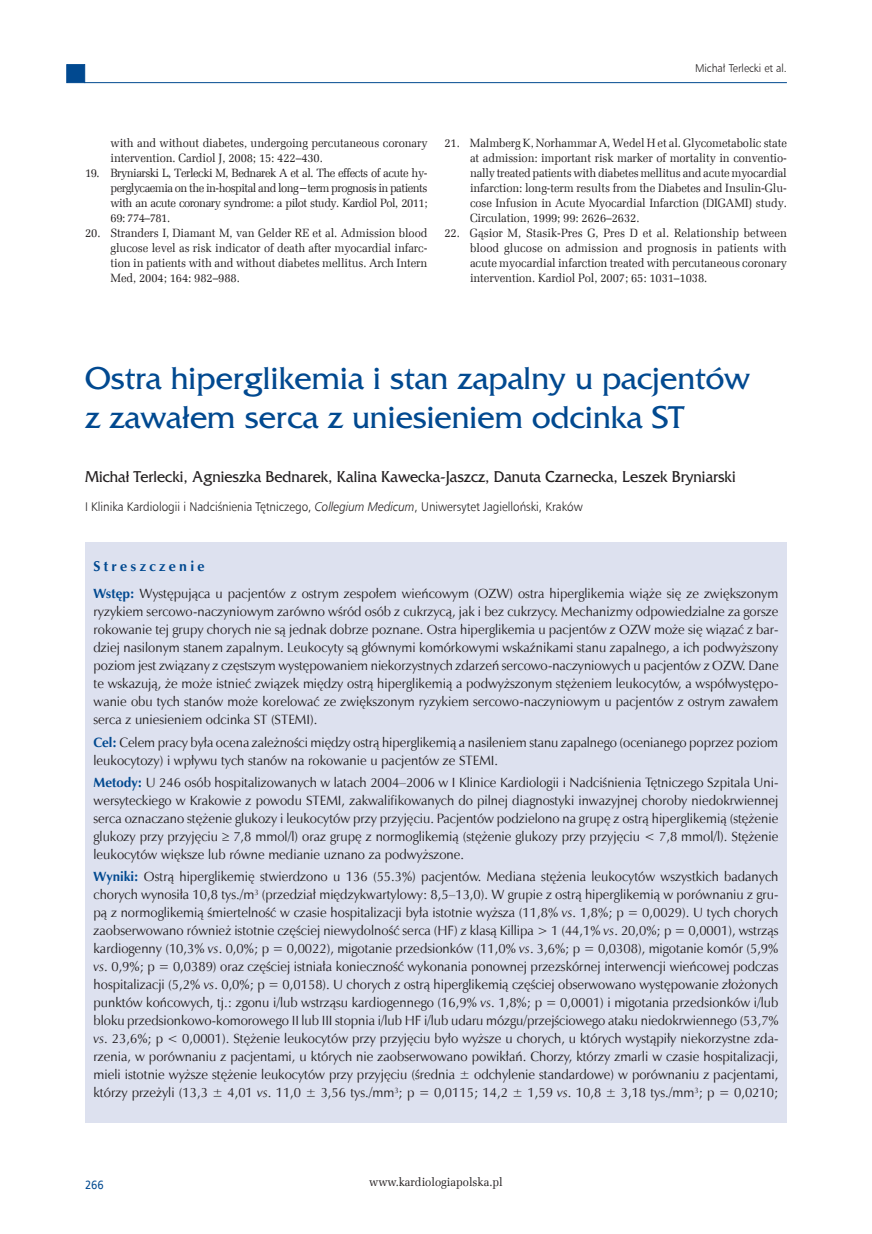
<style>
.page{position:relative;width:872px;height:1234px;background:#fff}
.page>*{position:absolute;margin:0;border:0;box-sizing:border-box;transform-origin:0 0}
._01_Tytul_pierwszy{font:33px/39px "France";color:#014990}
._03_Autor{font:16.5px "France";color:#231f20;scale:.94 1}
._13_Streszczenie_sro{font:700 14.25px "Zapf Humnst EU";letter-spacing:.23em;color:#014990}
._12_Streszczenie_pol{font:13.5px/18px "Zapf Humnst EU";color:#231f20;text-align:justify}
._04_Praca{font:12.6px "Humnst 777 Lt EU";color:#231f20;scale:.93 1}
.t1{font:12px/15px "Zapf Ellipt EU";letter-spacing:-.01em;color:#231f20;text-align:justify;scale:.95 1}
.t2{font:12px "Humnst 777 EU";color:#014990;scale:.9 1}
.t3{font:11.25px "Humnst 777 Lt EU";color:#231f20;scale:.95 1}
.s1{font-style:italic}
.s2{font-weight:700;color:#014990}
</style>
<div class="page">
<hr style="left:85px;top:82px;width:702px;height:1px;background:#014990">
<div style="left:66px;top:64px;width:19px;height:19px;background:#014990;border:1px solid #014990"></div>
<div style="left:85px;top:542px;width:702px;height:580px;background:#dde1ef"></div>
<p class="t3" style="left:695px;top:61px;width:98px">Michał Terlecki et al.</p>
<p class="t1" style="left:111px;top:135px;width:335px">with and without diabetes, undergoing percutaneous coronary intervention. Cardiol J, 2008; 15: 422–430.</p>
<p class="t1" style="left:111px;top:165px;width:335px;text-indent:-26px">19. Bryniarski L, Terlecki M, Bednarek A et al. The effects of acute hy&shy;perglycaemia on the in-hospital and long−term prognosis in patients with an acute coronary syndrome: a pilot study. Kardiol Pol, 2011; 69: 774–781.</p>
<p class="t1" style="left:111px;top:225px;width:335px;text-indent:-26px">20. Stranders I, Diamant M, van Gelder RE et al. Admission blood glucose level as risk indicator of death after myocardial infarc&shy;tion in patients with and without diabetes mellitus. Arch Intern Med, 2004; 164: 982–988.</p>
<p class="t1" style="left:470px;top:135px;width:335px;text-indent:-26px">21. Malmberg K, Norhammar A, Wedel H et al. Glycometabolic state at admission: important risk marker of mortality in conventio&shy;nally treated patients with diabetes mellitus and acute myocardial infarction: long-term results from the Diabetes and Insulin-Glu&shy;cose Infusion in Acute Myocardial Infarction (DIGAMI) study.<br>Circulation, 1999; 99: 2626–2632.</p>
<p class="t1" style="left:470px;top:225px;width:335px;text-indent:-26px">22. Gąsior M, Stasik-Pres G, Pres D et al. Relationship between blood glucose on admission and prognosis in patients with acute myocardial infarction treated with percutaneous coronary intervention. Kardiol Pol, 2007; 65: 1031–1038.</p>
<p class="_01_Tytul_pierwszy" style="left:85px;top:359px;width:666px">Ostra hiperglikemia i stan zapalny u pacjentów z zawałem serca z uniesieniem odcinka ST</p>
<p class="_03_Autor" style="left:85px;top:467px;width:693px">Michał Terlecki, Agnieszka Bednarek, Kalina Kawecka-Jaszcz, Danuta Czarnecka, Leszek Bryniarski</p>
<p class="_04_Praca" style="left:85px;top:498px;width:537px">I Klinika Kardiologii i Nadciśnienia Tętniczego, <span class="s1">Collegium Medicum</span>, Uniwersytet Jagielloński, Kraków</p>
<p class="_13_Streszczenie_sro" style="left:94px;top:557px;width:112px">Streszczenie</p>
<p class="_12_Streszczenie_pol" style="left:94px;top:584px;width:686px"><span class="s2">Wstęp:</span> Występująca u pacjentów z ostrym zespołem wieńcowym (OZW) ostra hiperglikemia wiąże się ze zwiększonym ryzykiem sercowo-naczyniowym zarówno wśród osób z cukrzycą, jak i bez cukrzycy. Mechanizmy odpowiedzialne za gorsze rokowanie tej grupy chorych nie są jednak dobrze poznane. Ostra hiperglikemia u pacjentów z OZW może się wiązać z bar&shy;dziej nasilonym stanem zapalnym. Leukocyty są głównymi komórkowymi wskaźnikami stanu zapalnego, a ich podwyższony poziom jest związany z częstszym występowaniem niekorzystnych zdarzeń sercowo-naczyniowych u pacjentów z OZW. Dane te wskazują, że może istnieć związek między ostrą hiperglikemią a podwyższonym stężeniem leukocytów, a współwystępo&shy;wanie obu tych stanów może korelować ze zwiększonym ryzykiem sercowo-naczyniowym u pacjentów z ostrym zawałem serca z uniesieniem odcinka ST (STEMI).</p>
<p class="_12_Streszczenie_pol" style="left:94px;top:732px;width:686px"><span class="s2">Cel:</span> Celem pracy była ocena zależności między ostrą hiperglikemią a nasileniem stanu zapalnego (ocenianego poprzez poziom leukocytozy) i wpływu tych stanów na rokowanie u pacjentów ze STEMI.</p>
<p class="_12_Streszczenie_pol" style="left:94px;top:773px;width:686px"><span class="s2">Metody:</span> U 246 osób hospitalizowanych w latach 2004–2006 w I Klinice Kardiologii i Nadciśnienia Tętniczego Szpitala Uni&shy;wersyteckiego w Krakowie z powodu STEMI, zakwalifikowanych do pilnej diagnostyki inwazyjnej choroby niedokrwiennej serca oznaczano stężenie glukozy i leukocytów przy przyjęciu. Pacjentów podzielono na grupę z ostrą hiperglikemią (stężenie glukozy przy przyjęciu ≥ 7,8 mmol/l) oraz grupę z normoglikemią (stężenie glukozy przy przyjęciu &lt; 7,8 mmol/l). Stężenie leukocytów większe lub równe medianie uznano za podwyższone.</p>
<p class="_12_Streszczenie_pol" style="left:94px;top:867px;width:686px"><span class="s2">Wyniki:</span> Ostrą hiperglikemię stwierdzono u 136 (55.3%) pacjentów. Mediana stężenia leukocytów wszystkich badanych chorych wynosiła 10,8 tys./m<sup>3</sup> (przedział międzykwartylowy: 8,5–13,0). W grupie z ostrą hiperglikemią w porównaniu z gru&shy;pą z normoglikemią śmiertelność w czasie hospitalizacji była istotnie wyższa (11,8% <span class="s1">vs</span>. 1,8%; p = 0,0029). U tych chorych zaobserwowano również istotnie częściej niewydolność serca (HF) z klasą Killipa &gt; 1 (44,1% <span class="s1">vs</span>. 20,0%; p = 0,0001), wstrząs kardiogenny (10,3% <span class="s1">vs</span>. 0,0%; p = 0,0022), migotanie przedsionków (11,0% <span class="s1">vs</span>. 3,6%; p = 0,0308), migotanie komór (5,9% <span class="s1">vs</span>. 0,9%; p = 0,0389) oraz częściej istniała konieczność wykonania ponownej przezskórnej interwencji wieńcowej podczas hospitalizacji (5,2% <span class="s1">vs</span>. 0,0%; p = 0,0158). U chorych z ostrą hiperglikemią częściej obserwowano występowanie złożonych punktów końcowych, tj.: zgonu i/lub wstrząsu kardiogennego (16,9% <span class="s1">vs</span>. 1,8%; p = 0,0001) i migotania przedsionków i/lub bloku przedsionkowo-komorowego II lub III stopnia i/lub HF i/lub udaru mózgu/przejściowego ataku niedokrwiennego (53,7% <span class="s1">vs</span>. 23,6%; p &lt; 0,0001). Stężenie leukocytów przy przyjęciu było wyższe u chorych, u których wystąpiły niekorzystne zda&shy;rzenia, w porównaniu z pacjentami, u których nie zaobserwowano powikłań. Chorzy, którzy zmarli w czasie hospitalizacji, mieli istotnie wyższe stężenie leukocytów przy przyjęciu (średnia ± odchylenie standardowe) w porównaniu z pacjentami, którzy przeżyli (13,3 ± 4,01 <span class="s1">vs</span>. 11,0 ± 3,56 tys./mm<sup>3</sup>; p = 0,0115; 14,2 ± 1,59 <span class="s1">vs</span>. 10,8 ± 3,18 tys./mm<sup>3</sup>; p = 0,0210;</p>
<p class="t2" style="left:85px;top:1176px;width:22px">266</p>
<p class="t1" style="left:369px;top:1173px;width:142px">www.kardiologiapolska.pl</p>
</div>
